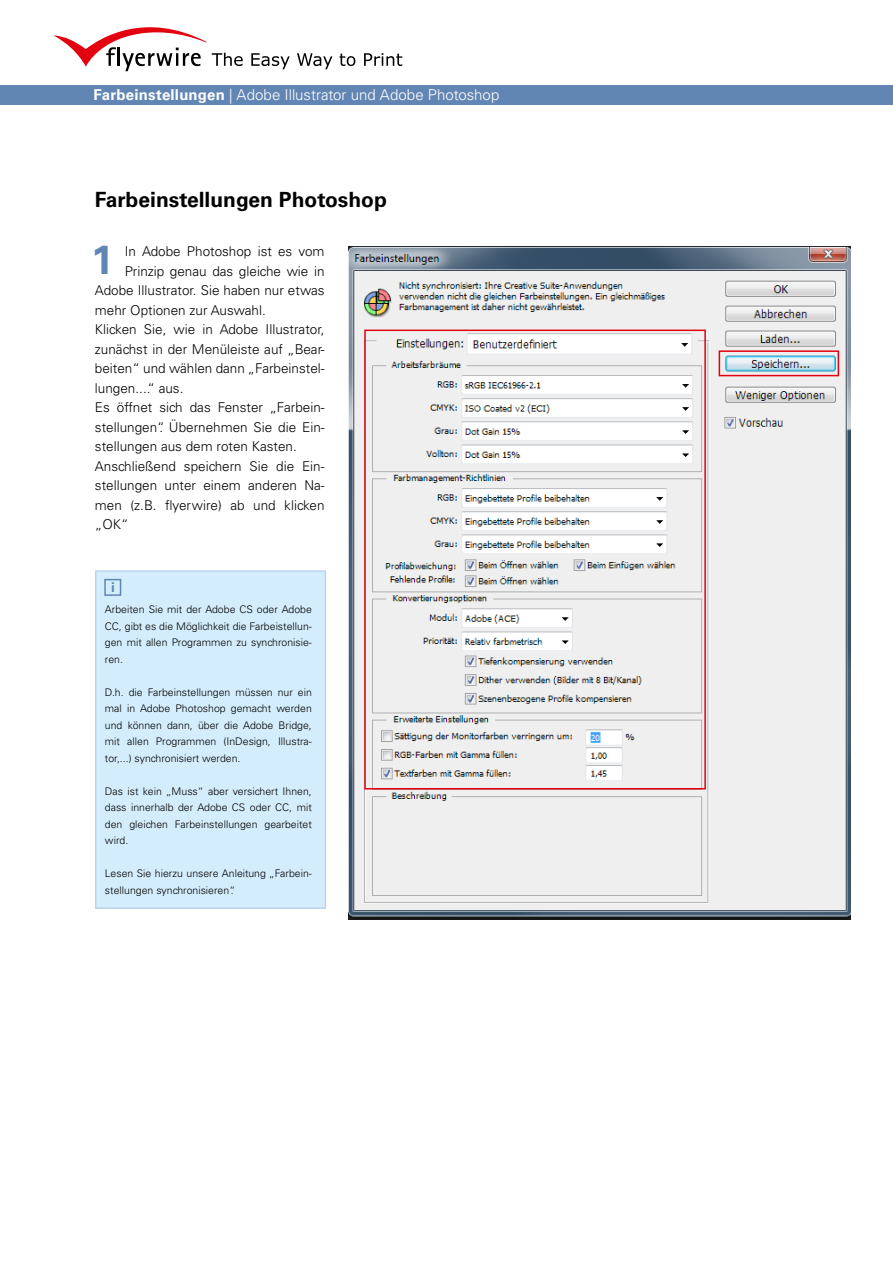
<style>
.page{position:relative;width:893px;height:1263px;background:#fff}
.page>*{position:absolute;margin:0;border:0;box-sizing:border-box;transform-origin:0 0}
.t1{font:700 40.5px "Univers LT Std";color:#6286b4}
.t2{font:700 21px "Univers LT Std";color:#000}
.t3{font:300 15px "Univers LT Std";color:#fff}
.t4{font:300 13.5px "Univers LT Std";color:#000}
.t5{font:700 13.5px "Univers LT Std";color:#6286b4}
.t6{font:300 10.5px/16.5px "Univers LT Std";color:#000;text-align:justify}
.s1{font-weight:700}
</style>
<div class="page">
<img style="left:349px;top:247px;width:501px;height:673px">
<div style="left:364px;top:330px;width:342px;height:459px;border:2px solid #e3000f"></div>
<div style="left:719px;top:350px;width:120px;height:26px;border:2px solid #e3000f"></div>
<div style="left:96px;top:571px;width:229px;height:337px;background:#d4edfc"></div>
<div style="left:95px;top:570px;width:231px;height:339px;border:2px solid #bcd4f0"></div>
<div style="left:104px;top:579px;width:17px;height:17px;background:#d4edfc;border:2px solid #6286b4"></div>
<div style="left:0;top:85px;width:893px;height:19px;background:#6286b4"></div>
<svg style="left:54px;top:27px;width:189px;height:44px"></svg>
<svg style="left:251px;top:53px;width:39px;height:16px"></svg>
<svg style="left:297px;top:53px;width:35px;height:16px"></svg>
<svg style="left:340px;top:54px;width:15px;height:12px"></svg>
<svg style="left:364px;top:53px;width:38px;height:13px"></svg>
<h3 class="t3" style="left:94px;top:85px;width:407px"><span class="s1">Farbeinstellungen</span> | Adobe Illustrator und Adobe Photoshop</h3>
<h2 class="t2" style="left:95px;top:187px;width:293px">Farbeinstellungen Photoshop</h2>
<h1 class="t1" style="left:91px;top:236px;width:24px">1</h1>
<p class="t4" style="left:125px;top:243px;width:201px">In Adobe Photoshop ist es vom</p>
<p class="t4" style="left:125px;top:263px;width:201px">Prinzip genau das gleiche wie in</p>
<p class="t4" style="left:95px;top:282px;width:231px">Adobe Illustrator. Sie haben nur etwas</p>
<p class="t4" style="left:95px;top:302px;width:172px">mehr Optionen zur Auswahl.</p>
<p class="t4" style="left:95px;top:321px;width:231px">Klicken Sie, wie in Adobe Illustrator,</p>
<p class="t4" style="left:95px;top:341px;width:231px">zunächst in der Menüleiste auf „Bear-</p>
<p class="t4" style="left:95px;top:360px;width:231px">beiten“ und wählen dann „Farbeinstel-</p>
<p class="t4" style="left:95px;top:380px;width:90px">lungen....“ aus.</p>
<p class="t4" style="left:95px;top:399px;width:231px">Es öffnet sich das Fenster „Farbein-</p>
<p class="t4" style="left:95px;top:419px;width:231px">stellungen“. Übernehmen Sie die Ein-</p>
<p class="t4" style="left:95px;top:438px;width:203px">stellungen aus dem roten Kasten.</p>
<p class="t4" style="left:95px;top:458px;width:231px">Anschließend speichern Sie die Ein-</p>
<p class="t4" style="left:95px;top:477px;width:231px">stellungen unter einem anderen Na-</p>
<p class="t4" style="left:95px;top:497px;width:231px">men (z.B. flyerwire) ab und klicken</p>
<p class="t4" style="left:95px;top:516px;width:35px">„OK“</p>
<p class="t5" style="left:111px;top:580px;width:5px">i</p>
<p class="t6" style="left:105px;top:601px;width:208px">Arbeiten Sie mit der Adobe CS oder Adobe CC, gibt es die Möglichkeit die Farbeistellun&shy;gen mit allen Programmen zu synchronisie&shy;ren.</p>
<p class="t6" style="left:105px;top:684px;width:208px">D.h. die Farbeinstellungen müssen nur ein mal in Adobe Photoshop gemacht werden und können dann, über die Adobe Bridge, mit allen Programmen (InDesign, Illustra&shy;tor,...) synchronisiert werden.</p>
<p class="t6" style="left:105px;top:783px;width:208px">Das ist kein „Muss“ aber versichert Ihnen, dass innerhalb der Adobe CS oder CC, mit den gleichen Farbeinstellungen gearbeitet wird.</p>
<p class="t6" style="left:105px;top:865px;width:208px">Lesen Sie hierzu unsere Anleitung „Farbein&shy;stellungen synchronisieren“.</p>
</div>
